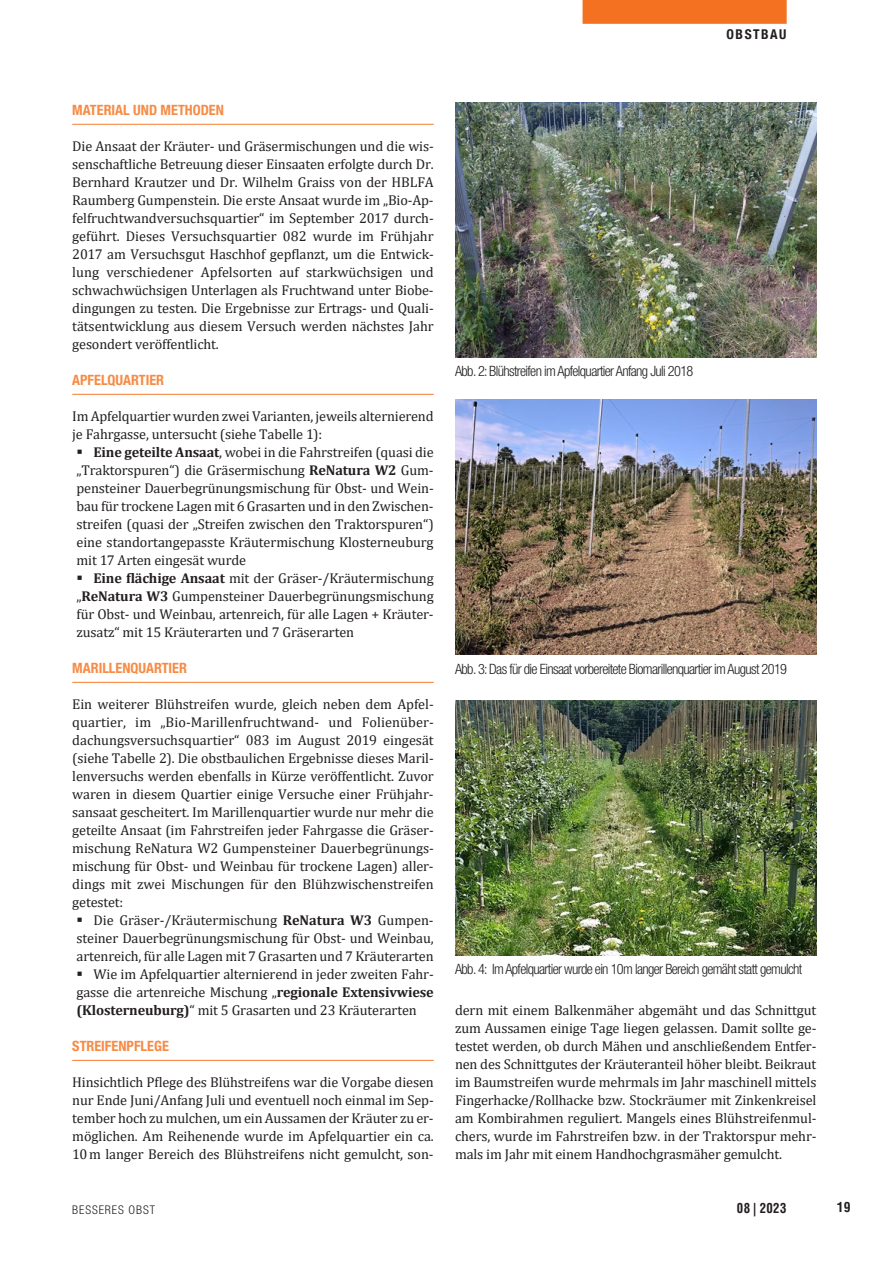
<style>
.page{position:relative;width:893px;height:1263px;background:#fff}
.page>*{position:absolute;margin:0;border:0;box-sizing:border-box;transform-origin:0 0}
.t1{font:14.25px/18px "Cambria";letter-spacing:-.01em;color:#231f20;text-align:justify}
.t2{font:300 condensed 14.25px "Helvetica Neue LT Std";letter-spacing:-.045em;color:#231f20}
.t3{font:700 condensed 14.25px "Helvetica Neue LT Std";color:#f68b45}
.t4{font:700 condensed 13.5px "Helvetica Neue";letter-spacing:.115em;color:#231f20}
.t5{font:700 condensed 13.5px "Helvetica LT Std";letter-spacing:.03em;color:#231f20;scale:.95 1}
.t6{font:700 condensed 13.5px "Helvetica LT Std";letter-spacing:.03em;color:#231f20}
.t7{font:300 condensed 12px "Helvetica Neue LT Std";letter-spacing:.075em;color:#231f20}
.s1{font-weight:700}
</style>
<div class="page">
<div style="left:583px;top:0;width:204px;height:24px;background:#f37121"></div>
<hr style="left:72px;top:124px;width:362px;height:1px;background:#f68b45">
<hr style="left:72px;top:394px;width:362px;height:1px;background:#f68b45">
<hr style="left:72px;top:682px;width:362px;height:1px;background:#f68b45">
<hr style="left:72px;top:1060px;width:362px;height:1px;background:#f68b45">
<img style="left:455px;top:102px;width:361px;height:255px">
<img style="left:455px;top:400px;width:361px;height:255px">
<img style="left:455px;top:701px;width:361px;height:255px">
<p class="t4" style="left:727px;top:26px;width:62px">OBSTBAU</p>
<p class="t3" style="left:72px;top:102px;width:153px">MATERIAL UND METHODEN</p>
<p class="t1" style="left:72px;top:137px;width:363px">Die Ansaat der Kräuter- und Gräsermischungen und die wis&shy;senschaftliche Betreuung dieser Einsaaten erfolgte durch Dr.<br>Bernhard Krautzer und Dr. Wilhelm Graiss von der HBLFA Raumberg Gumpenstein. Die erste Ansaat wurde im „Bio-Ap&shy;felfruchtwandversuchsquartier“ im September 2017 durch&shy;geführt. Dieses Versuchsquartier 082 wurde im Frühjahr 2017 am Versuchsgut Haschhof gepflanzt, um die Entwick&shy;lung verschiedener Apfelsorten auf starkwüchsigen und schwachwüchsigen Unterlagen als Fruchtwand unter Biobe&shy;dingungen zu testen. Die Ergebnisse zur Ertrags- und Quali&shy;tätsentwicklung aus diesem Versuch werden nächstes Jahr gesondert veröffentlicht.</p>
<p class="t3" style="left:72px;top:371px;width:93px">APFELQUARTIER</p>
<p class="t1" style="left:72px;top:407px;width:363px">Im Apfelquartier wurden zwei Varianten, jeweils alternierend je Fahrgasse, untersucht (siehe Tabelle 1):</p>
<p class="t1" style="left:77px;top:443px;width:359px;text-indent:17px"><span class="s1">Eine geteilte Ansaat</span>, wobei in die Fahrstreifen (quasi die „Traktorspuren“) die Gräsermischung <span class="s1">ReNatura W2</span> Gum&shy;pensteiner Dauerbegrünungsmischung für Obst- und Wein&shy;bau für trockene Lagen mit 6 Grasarten und in den Zwischen&shy;streifen (quasi der „Streifen zwischen den Traktorspuren“) eine standortangepasste Kräutermischung Klosterneuburg mit 17 Arten eingesät wurde</p>
<p class="t1" style="left:77px;top:569px;width:359px;text-indent:17px"><span class="s1">Eine flächige Ansaat</span> mit der Gräser-/Kräutermischung „<span class="s1">ReNatura W3</span> Gumpensteiner Dauerbegrünungsmischung für Obst- und Weinbau, artenreich, für alle Lagen + Kräuter&shy;zusatz“ mit 15 Kräuterarten und 7 Gräserarten</p>
<p class="t3" style="left:72px;top:659px;width:116px">MARILLENQUARTIER</p>
<p class="t1" style="left:72px;top:695px;width:363px">Ein weiterer Blühstreifen wurde, gleich neben dem Apfel&shy;quartier, im „Bio-Marillenfruchtwand- und Folienüber&shy;dachungsversuchsquartier“ 083 im August 2019 eingesät (siehe Tabelle 2). Die obstbaulichen Ergebnisse dieses Maril&shy;lenversuchs werden ebenfalls in Kürze veröffentlicht. Zuvor waren in diesem Quartier einige Versuche einer Frühjahr&shy;sansaat gescheitert. Im Marillenquartier wurde nur mehr die geteilte Ansaat (im Fahrstreifen jeder Fahrgasse die Gräser&shy;mischung ReNatura W2 Gumpensteiner Dauerbegrünungs&shy;mischung für Obst- und Weinbau für trockene Lagen) aller&shy;dings mit zwei Mischungen für den Blühzwischenstreifen getestet:</p>
<p class="t1" style="left:94px;top:911px;width:342px">Die Gräser-/Kräutermischung <span class="s1">ReNatura W3</span> Gumpen-</p>
<p class="t1" style="left:77px;top:929px;width:359px">steiner Dauerbegrünungsmischung für Obst- und Weinbau,</p>
<p class="t1" style="left:77px;top:947px;width:359px">artenreich, für alle Lagen mit 7 Grasarten und 7 Kräuterarten</p>
<p class="t1" style="left:94px;top:965px;width:342px">Wie im Apfelquartier alternierend in jeder zweiten Fahr-</p>
<p class="t1" style="left:77px;top:983px;width:359px">gasse die artenreiche Mischung „<span class="s1">regionale Extensivwiese</span></p>
<p class="t1" style="left:77px;top:1001px;width:342px"><span class="s1">(Klosterneuburg)</span>“ mit 5 Grasarten und 23 Kräuterarten</p>
<p class="t3" style="left:72px;top:1037px;width:98px">STREIFENPFLEGE</p>
<p class="t1" style="left:72px;top:1073px;width:363px">Hinsichtlich Pflege des Blühstreifens war die Vorgabe diesen nur Ende Juni/Anfang Juli und eventuell noch einmal im Sep&shy;tember hoch zu mulchen, um ein Aussamen der Kräuter zu er&shy;möglichen. Am Reihenende wurde im Apfelquartier ein ca.<br>10m langer Bereich des Blühstreifens nicht gemulcht, son-</p>
<p class="t2" style="left:455px;top:363px;width:240px">Abb. 2: Blühstreifen im Apfelquartier Anfang Juli 2018</p>
<p class="t2" style="left:455px;top:660px;width:334px">Abb. 3: Das für die Einsaat vorbereitete Biomarillenquartier im August 2019</p>
<p class="t2" style="left:455px;top:961px;width:349px">Abb. 4: Im Apfelquartier wurde ein 10m langer Bereich gemäht statt gemulcht</p>
<p class="t1" style="left:455px;top:1001px;width:363px">dern mit einem Balkenmäher abgemäht und das Schnittgut zum Aussamen einige Tage liegen gelassen. Damit sollte ge&shy;testet werden, ob durch Mähen und anschließendem Entfer&shy;nen des Schnittgutes der Kräuteranteil höher bleibt. Beikraut im Baumstreifen wurde mehrmals im Jahr maschinell mittels Fingerhacke/Rollhacke bzw. Stockräumer mit Zinkenkreisel am Kombirahmen reguliert. Mangels eines Blühstreifenmul&shy;chers, wurde im Fahrstreifen bzw. in der Traktorspur mehr&shy;mals im Jahr mit einem Handhochgrasmäher gemulcht.</p>
<p class="t7" style="left:72px;top:1203px;width:84px">BESSERES OBST</p>
<p class="t5" style="left:737px;top:1200px;width:54px">08 | 2023</p>
<p class="t6" style="left:837px;top:1198px;width:15px">19</p>
</div>
